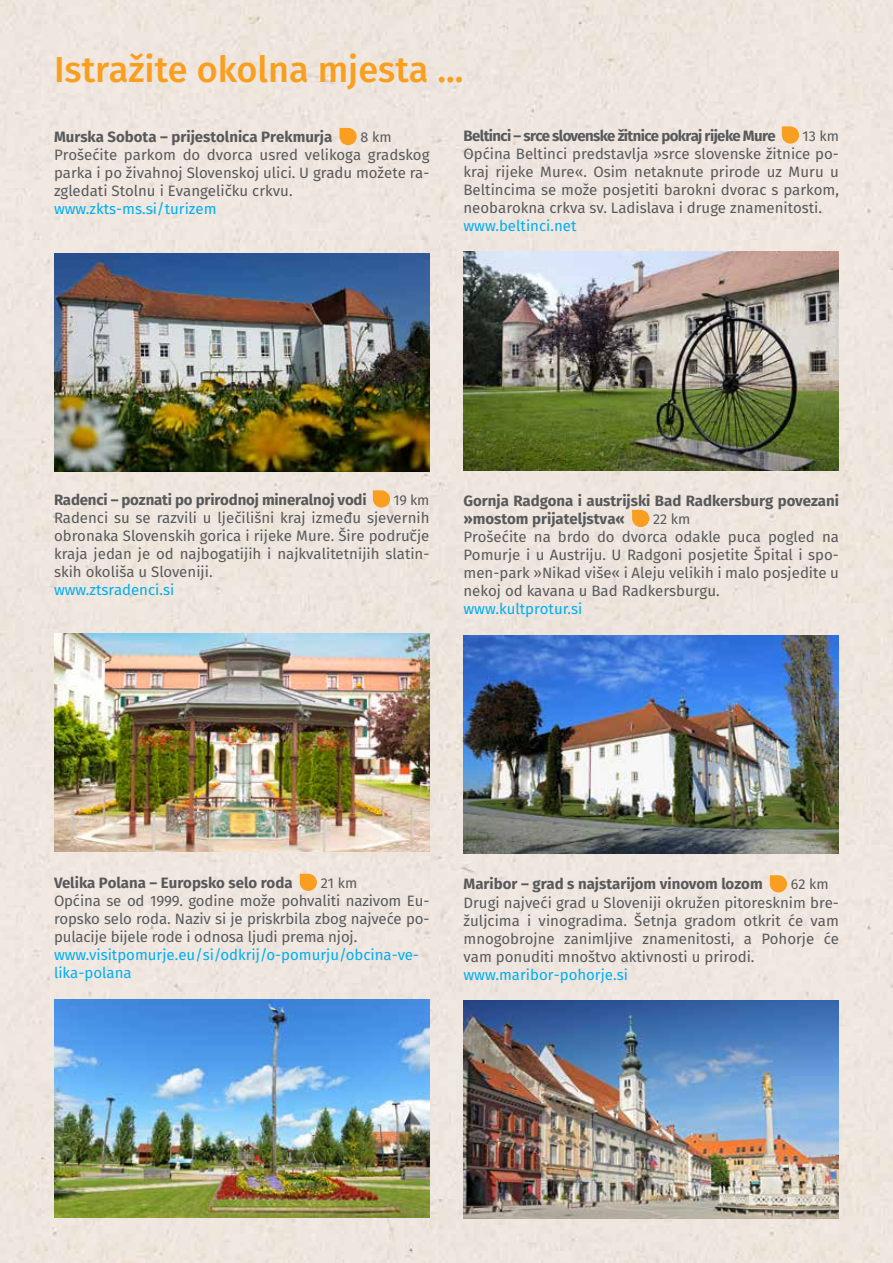
<style>
.page{position:relative;width:893px;height:1263px;background:#efe6df}
.page>*{position:absolute;margin:0;border:0;box-sizing:border-box;transform-origin:0 0}
.t1{font:500 36px "Fira Sans";color:#f99f1f}
.t2{font:15px/18px "Fira Sans";color:#58595b;text-align:justify}
.t3{font:700 15px/18px "Fira Sans";color:#58595b}
.t4{font:15px/18px "Fira Sans";color:#00aeef}
.t5{font:700 15px "Fira Sans";letter-spacing:-.04em;color:#58595b}
.t6{font:14.25px "Fira Sans";color:#58595b}
</style>
<div class="page">
<svg style="left:339px;top:128px;width:18px;height:17px"></svg>
<img style="left:54px;top:253px;width:375px;height:219px">
<svg style="left:373px;top:490px;width:17px;height:18px"></svg>
<img style="left:54px;top:634px;width:375px;height:218px">
<svg style="left:300px;top:874px;width:17px;height:17px"></svg>
<img style="left:54px;top:999px;width:375px;height:218px">
<svg style="left:782px;top:126px;width:17px;height:18px"></svg>
<img style="left:463px;top:252px;width:376px;height:218px">
<svg style="left:632px;top:510px;width:17px;height:17px"></svg>
<img style="left:463px;top:635px;width:376px;height:218px">
<svg style="left:770px;top:875px;width:17px;height:17px"></svg>
<img style="left:463px;top:1000px;width:376px;height:219px">
<h1 class="t1" style="left:54px;top:44px;width:411px">Istražite okolna mjesta ...</h1>
<p class="t3" style="left:54px;top:129px;width:280px">Murska Sobota – prijestolnica Prekmurja</p>
<p class="t6" style="left:360px;top:127px;width:33px">8 km</p>
<p class="t2" style="left:54px;top:147px;width:377px">Prošećite parkom do dvorca usred velikoga gradskog parka i po živahnoj Slovenskoj ulici. U gradu možete ra&shy;zgledati Stolnu i Evangeličku crkvu.</p>
<p class="t4" style="left:54px;top:201px;width:164px">www.zkts-ms.si/turizem</p>
<p class="t5" style="left:463px;top:125px;width:314px">Beltinci – srce slovenske žitnice pokraj rijeke Mure</p>
<p class="t6" style="left:803px;top:126px;width:38px">13 km</p>
<p class="t2" style="left:463px;top:146px;width:377px">Općina Beltinci predstavlja »srce slovenske žitnice po&shy;kraj rijeke Mure«. Osim netaknute prirode uz Muru u Beltincima se može posjetiti barokni dvorac s parkom, neobarokna crkva sv. Ladislava i druge znamenitosti.</p>
<p class="t4" style="left:463px;top:218px;width:115px">www.beltinci.net</p>
<p class="t3" style="left:54px;top:491px;width:314px">Radenci – poznati po prirodnoj mineralnoj vodi</p>
<p class="t6" style="left:393px;top:490px;width:38px">19 km</p>
<p class="t2" style="left:54px;top:509px;width:377px">Radenci su se razvili u lječilišni kraj između sjevernih obronaka Slovenskih gorica i rijeke Mure. Šire područje kraja jedan je od najbogatijih i najkvalitetnijih slatin&shy;skih okoliša u Sloveniji.</p>
<p class="t4" style="left:54px;top:581px;width:122px">www.ztsradenci.si</p>
<p class="t3" style="left:463px;top:493px;width:377px">Gornja Radgona i austrijski Bad Radkersburg povezani »mostom prijateljstva«</p>
<p class="t6" style="left:653px;top:509px;width:39px">22 km</p>
<p class="t2" style="left:463px;top:529px;width:377px">Prošećite na brdo do dvorca odakle puca pogled na Pomurje i u Austriju. U Radgoni posjetite Špital i spo&shy;men-park »Nikad više« i Aleju velikih i malo posjedite u nekoj od kavana u Bad Radkersburgu.</p>
<p class="t4" style="left:463px;top:601px;width:120px">www.kultprotur.si</p>
<p class="t3" style="left:54px;top:875px;width:240px">Velika Polana – Europsko selo roda</p>
<p class="t6" style="left:321px;top:873px;width:38px">21 km</p>
<p class="t2" style="left:54px;top:893px;width:377px">Općina se od 1999. godine može pohvaliti nazivom Eu&shy;ropsko selo roda. Naziv si je priskrbila zbog najveće po&shy;pulacije bijele rode i odnosa ljudi prema njoj.</p>
<p class="t4" style="left:54px;top:947px;width:367px">www.visitpomurje.eu/si/odkrij/o-pomurju/obcina-ve&shy;lika-polana</p>
<p class="t3" style="left:463px;top:876px;width:301px">Maribor – grad s najstarijom vinovom lozom</p>
<p class="t6" style="left:791px;top:874px;width:39px">62 km</p>
<p class="t2" style="left:463px;top:894px;width:377px">Drugi najveći grad u Sloveniji okružen pitoresknim bre&shy;žuljcima i vinogradima. Šetnja gradom otkrit će vam mnogobrojne zanimljive znamenitosti, a Pohorje će vam ponuditi mnoštvo aktivnosti u prirodi.</p>
<p class="t4" style="left:463px;top:966px;width:166px">www.maribor-pohorje.si</p>
</div>
